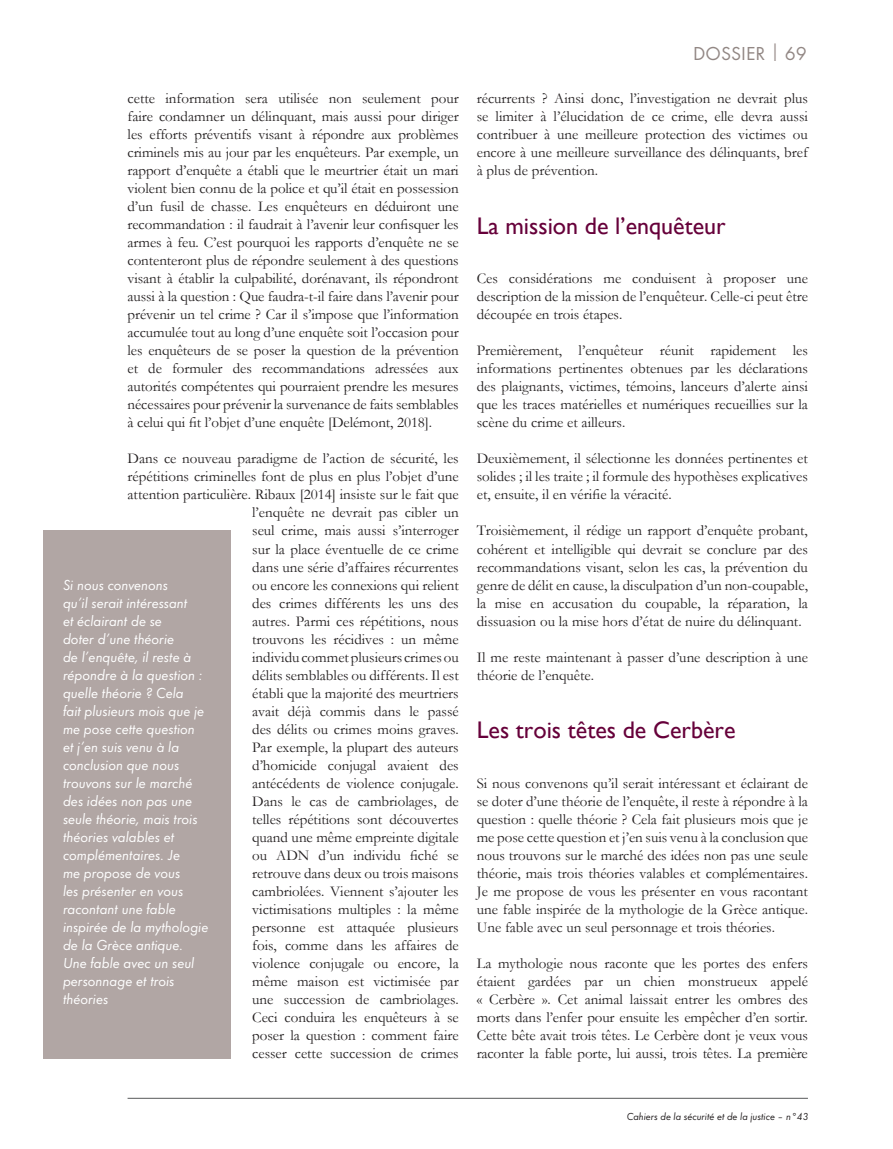
<style>
.page{position:relative;width:893px;height:1149px;background:#fff}
.page>*{position:absolute;margin:0;border:0;box-sizing:border-box;transform-origin:0 0}
.t1{font:24px "Gill Sans";color:#66003a}
.t2{font:19.5px "Function";color:#928784}
.t3{font:15px/18px "Garamond";color:#231f20;text-align:justify}
.t4{font:italic 15px/18px "Function";color:#fff}
.t5{font:italic 10.5px "Function";color:#231f20}
.s1{font-family:"Gill Sans";font-weight:300;font-size:25.5px;color:#a59a98}
</style>
<div class="page">
<hr style="left:128px;top:1097px;width:680px;height:1px;background:#57585a">
<div style="left:44px;top:529px;width:187px;height:529px;background:#b1a6a4"></div>
<p class="t3" style="left:128px;top:89px;width:333px">cette information sera utilisée non seulement pour faire condamner un délinquant, mais aussi pour diriger les efforts préventifs visant à répondre aux problèmes criminels mis au jour par les enquêteurs. Par exemple, un rapport d’enquête a établi que le meurtrier était un mari violent bien connu de la police et qu’il était en possession d’un fusil de chasse. Les enquêteurs en déduiront une recommandation : il faudrait à l’avenir leur confisquer les armes à feu. C’est pourquoi les rapports d’enquête ne se contenteront plus de répondre seulement à des questions visant à établir la culpabilité, dorénavant, ils répondront aussi à la question : Que faudra-t-il faire dans l’avenir pour prévenir un tel crime ? Car il s’impose que l’information accumulée tout au long d’une enquête soit l’occasion pour les enquêteurs de se poser la question de la prévention et de formuler des recommandations adressées aux autorités compétentes qui pourraient prendre les mesures nécessaires pour prévenir la survenance de faits semblables à celui qui fit l’objet d’une enquête [Delémont, 2018].</p>
<p class="t3" style="left:128px;top:449px;width:333px;text-align:right">Dans ce nouveau paradigme de l’action de sécurité, les répétitions criminelles font de plus en plus l’objet d’une attention particulière. Ribaux [2014] insiste sur le fait que l’enquête ne devrait pas cibler un<br>seul crime, mais aussi s’interroger<br>sur la place éventuelle de ce crime<br>dans une série d’affaires récurrentes<br>ou encore les connexions qui relient<br>des crimes différents les uns des<br>autres. Parmi ces répétitions, nous<br>trouvons les récidives : un même<br>individu commet plusieurs crimes ou<br>délits semblables ou différents. Il est<br>établi que la majorité des meurtriers<br>avait déjà commis dans le passé<br>des délits ou crimes moins graves.<br>Par exemple, la plupart des auteurs<br>d’homicide conjugal avaient des<br>antécédents de violence conjugale.<br>Dans le cas de cambriolages, de<br>telles répétitions sont découvertes<br>quand une même empreinte digitale<br>ou ADN d’un individu fiché se<br>retrouve dans deux ou trois maisons<br>cambriolées. Viennent s’ajouter les<br>victimisations multiples : la même<br>personne est attaquée plusieurs<br>fois, comme dans les affaires de<br>violence conjugale ou encore, la<br>même maison est victimisée par<br>une succession de cambriolages.<br>Ceci conduira les enquêteurs à se<br>poser la question : comment faire<br>cesser cette succession de crimes</p>
<p class="t4" style="left:63px;top:576px;width:147px">Si nous convenons<br>qu’il serait intéressant<br>et éclairant de se<br>doter d’une théorie<br>de l’enquête, il reste à répondre à la question : quelle théorie ? Cela<br>fait plusieurs mois que je me pose cette question et j’en suis venu à la conclusion que nous trouvons sur le marché des idées non pas une seule théorie, mais trois théories valables et complémentaires. Je<br>me propose de vous<br>les présenter en vous racontant une fable inspirée de la mythologie de la Grèce antique.<br>Une fable avec un seul personnage et trois théories</p>
<h2 class="t2" style="left:693px;top:42px;width:115px">DOSSIER <span class="s1">I</span> 69</h2>
<p class="t3" style="left:477px;top:89px;width:333px">récurrents ? Ainsi donc, l’investigation ne devrait plus se limiter à l’élucidation de ce crime, elle devra aussi contribuer à une meilleure protection des victimes ou encore à une meilleure surveillance des délinquants, bref à plus de prévention.</p>
<h1 class="t1" style="left:477px;top:211px;width:251px">La mission de l’enquêteur</h1>
<p class="t3" style="left:477px;top:269px;width:333px">Ces considérations me conduisent à proposer une description de la mission de l’enquêteur. Celle-ci peut être découpée en trois étapes.</p>
<p class="t3" style="left:477px;top:341px;width:333px">Premièrement, l’enquêteur réunit rapidement les informations pertinentes obtenues par les déclarations des plaignants, victimes, témoins, lanceurs d’alerte ainsi que les traces matérielles et numériques recueillies sur la scène du crime et ailleurs.</p>
<p class="t3" style="left:477px;top:449px;width:333px">Deuxièmement, il sélectionne les données pertinentes et solides ; il les traite ; il formule des hypothèses explicatives et, ensuite, il en vérifie la véracité.</p>
<p class="t3" style="left:477px;top:521px;width:333px">Troisièmement, il rédige un rapport d’enquête probant, cohérent et intelligible qui devrait se conclure par des recommandations visant, selon les cas, la prévention du genre de délit en cause, la disculpation d’un non-coupable, la mise en accusation du coupable, la réparation, la dissuasion ou la mise hors d’état de nuire du délinquant.</p>
<p class="t3" style="left:477px;top:647px;width:333px">Il me reste maintenant à passer d’une description à une théorie de l’enquête.</p>
<h1 class="t1" style="left:477px;top:715px;width:260px">Les trois têtes de Cerbère</h1>
<p class="t3" style="left:477px;top:773px;width:333px">Si nous convenons qu’il serait intéressant et éclairant de se doter d’une théorie de l’enquête, il reste à répondre à la question : quelle théorie ? Cela fait plusieurs mois que je me pose cette question et j’en suis venu à la conclusion que nous trouvons sur le marché des idées non pas une seule théorie, mais trois théories valables et complémentaires.<br>Je me propose de vous les présenter en vous racontant une fable inspirée de la mythologie de la Grèce antique.<br>Une fable avec un seul personnage et trois théories.</p>
<p class="t3" style="left:477px;top:953px;width:333px">La mythologie nous raconte que les portes des enfers étaient gardées par un chien monstrueux appelé « Cerbère ». Cet animal laissait entrer les ombres des morts dans l’enfer pour ensuite les empêcher d’en sortir.<br>Cette bête avait trois têtes. Le Cerbère dont je veux vous raconter la fable porte, lui aussi, trois têtes. La première</p>
<p class="t5" style="left:627px;top:1110px;width:184px">Cahiers de la sécurité et de la justice – n°43</p>
</div>
